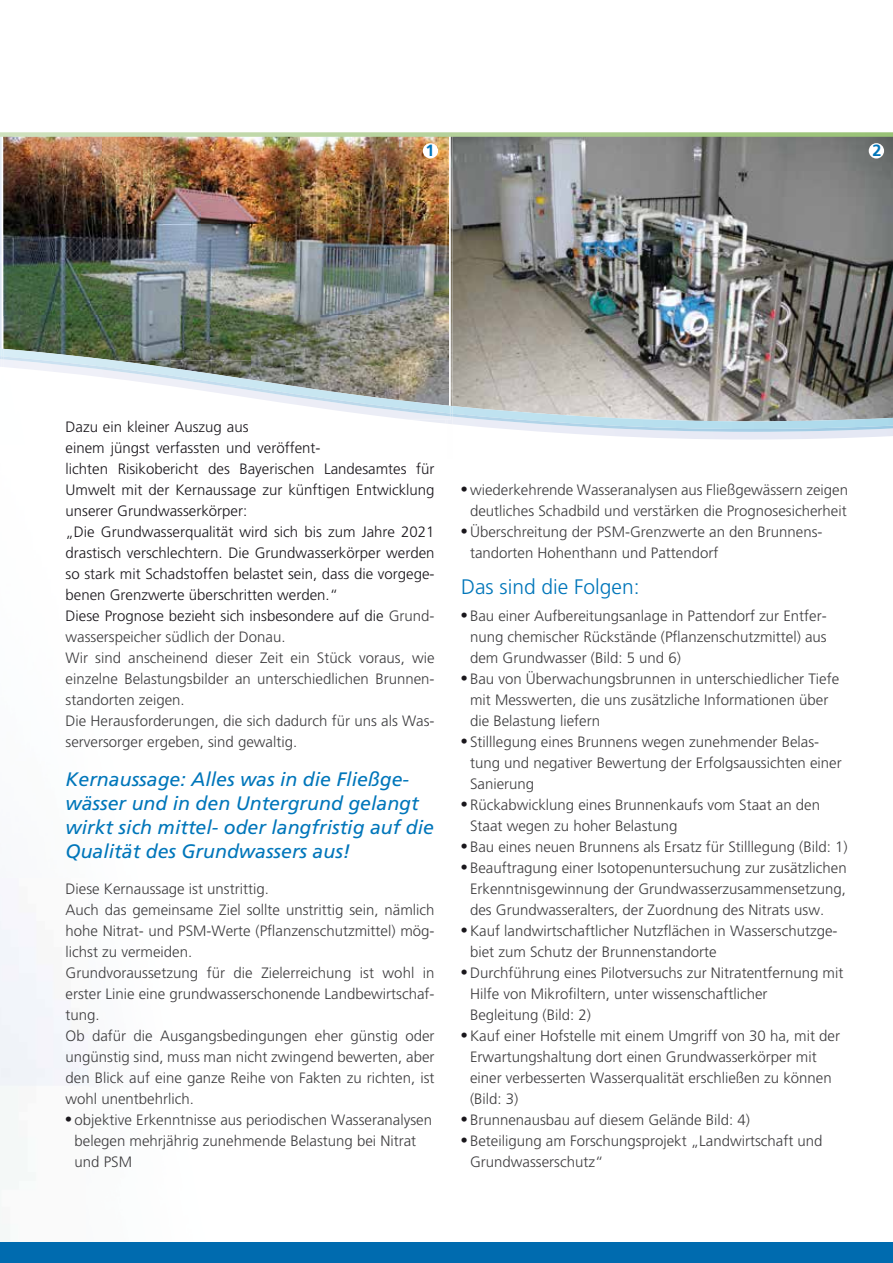
<style>
.page{position:relative;width:893px;height:1263px;background:#fff}
.page>*{position:absolute;margin:0;border:0;box-sizing:border-box;transform-origin:0 0}
.t1{font:300 21px "Frutiger CE";color:#0076ba}
.t2{font:italic 19.5px/24px "Frutiger CE";color:#0076ba}
.t3{font:700 16.2px "Frutiger CE";color:#0076ba}
.t4{font:300 15px/21px "Frutiger CE";color:#3e3d3f}
.t5{font:300 15px/21px "Frutiger CE";color:#1a171c}
.s1{color:#3e3d3f}
.s2{font-family:"Times";font-weight:400;font-size:18px;color:#1a171c}
</style>
<div class="page">
<img style="left:452px;top:137px;width:441px;height:269px">
<img style="left:452px;top:406px;width:441px;height:8px">
<img style="left:452px;top:414px;width:441px;height:18px">
<img style="left:0;top:137px;width:2px;height:211px">
<img style="left:3px;top:137px;width:396px;height:178px">
<img style="left:399px;top:137px;width:50px;height:212px">
<img style="left:3px;top:315px;width:248px;height:34px">
<img style="left:251px;top:315px;width:99px;height:34px">
<img style="left:350px;top:315px;width:50px;height:34px">
<img style="left:0;top:921px;width:87px;height:322px">
<img style="left:2px;top:349px;width:449px;height:7px">
<svg style="left:0;top:348px;width:2px;height:19px"></svg>
<svg style="left:446px;top:406px;width:6px;height:18px"></svg>
<img style="left:2px;top:356px;width:449px;height:60px">
<svg style="left:0;top:132px;width:893px;height:5px;background:#b7d19e"></svg>
<div style="left:0;top:1243px;width:893px;height:20px;background:#006baf"></div>
<div style="left:869px;top:143px;width:15px;height:15px;background:#fff;border-radius:50%"></div>
<div style="left:423px;top:143px;width:15px;height:15px;background:#fff;border-radius:50%"></div>
<p class="t3" style="left:426px;top:141px;width:11px">1</p>
<p class="t3" style="left:872px;top:141px;width:11px">2</p>
<p class="t5" style="left:66px;top:416px;width:371px">Dazu ein kleiner Auszug aus<br>einem jüngst verfassten und veröffent-<br>lichten Risikobericht des Bayerischen Landesamtes für Umwelt mit der Kernaussage zur künftigen Entwicklung unserer Grundwasserkörper:<br>„Die Grundwasserqualität wird sich bis zum Jahre 2021 drastisch verschlechtern. Die Grundwasserkörper werden so stark mit Schadstoffen belastet sein, dass die vorgege&shy;benen Grenzwerte überschritten werden.“<br>Diese Prognose bezieht sich insbesondere auf die <span class="s1">Grund&shy;wasserspeicher südlich der Donau.<br>Wir sind anscheinend dieser Zeit ein Stück voraus, wie einzelne Belastungsbilder an unterschiedlichen Brunnen&shy;standorten zeigen.<br>Die Herausforderungen, die sich dadurch für uns als Was&shy;serversorger ergeben, sind gewaltig.</span></p>
<h2 class="t2" style="left:66px;top:767px;width:370px">Kernaussage: Alles was in die Fließge&shy;wässer und in den Untergrund gelangt wirkt sich mittel- oder langfristig auf die Qualität des Grundwassers aus!</h2>
<p class="t4" style="left:66px;top:878px;width:371px">Diese Kernaussage ist unstrittig.<br>Auch das gemeinsame Ziel sollte unstrittig sein, nämlich hohe Nitrat- und PSM-Werte (Pflanzenschutzmittel) mög&shy;lichst zu vermeiden.<br>Grundvoraussetzung für die Zielerreichung ist wohl in erster Linie eine grundwasserschonende Landbewirtschaf&shy;tung.<br>Ob dafür die Ausgangsbedingungen eher günstig oder ungünstig sind, muss man nicht zwingend bewerten, aber den Blick auf eine ganze Reihe von Fakten zu richten, ist wohl unentbehrlich.</p>
<p class="t4" style="left:75px;top:1109px;width:359px;text-indent:-9px"><span class="s2">•</span> objektive Erkenntnisse aus periodischen Wasseranalysen belegen mehrjährig zunehmende Belastung bei Nitrat und PSM</p>
<p class="t4" style="left:461px;top:479px;width:388px;text-align:center"><span class="s2">•</span> wiederkehrende Wasseranalysen aus Fließgewässern zeigen deutliches Schadbild und verstärken die Prognosesicherheit</p>
<p class="t4" style="left:470px;top:521px;width:354px;text-indent:-9px"><span class="s2">•</span> Überschreitung der PSM-Grenzwerte an den Brunnens&shy;tandorten Hohenthann und Pattendorf</p>
<h1 class="t1" style="left:461px;top:574px;width:180px">Das sind die Folgen:</h1>
<p class="t4" style="left:470px;top:605px;width:358px;text-align:justify;text-indent:-9px"><span class="s2">•</span> Bau einer Aufbereitungsanlage in Pattendorf zur Entfer&shy;nung chemischer Rückstände (Pflanzenschutzmittel) aus dem Grundwasser (Bild: 5 und 6)</p>
<p class="t4" style="left:470px;top:668px;width:371px;text-indent:-9px"><span class="s2">•</span> Bau von Überwachungsbrunnen in unterschiedlicher Tiefe mit Messwerten, die uns zusätzliche Informationen über die Belastung liefern</p>
<p class="t4" style="left:470px;top:731px;width:373px;text-indent:-9px"><span class="s2">•</span> Stilllegung eines Brunnens wegen zunehmender Belas&shy;tung und negativer Bewertung der Erfolgsaussichten einer<br>Sanierung</p>
<p class="t4" style="left:470px;top:794px;width:352px;text-indent:-9px"><span class="s2">•</span> Rückabwicklung eines Brunnenkaufs vom Staat an den<br>Staat wegen zu hoher Belastung</p>
<p class="t4" style="left:461px;top:836px;width:388px"><span class="s2">•</span> Bau eines neuen Brunnens als Ersatz für Stilllegung (Bild: 1)</p>
<p class="t4" style="left:470px;top:857px;width:378px;text-align:justify;text-indent:-9px"><span class="s2">•</span> Beauftragung einer Isotopenuntersuchung zur zusätzlichen Erkenntnisgewinnung der Grundwasserzusammensetzung, des Grundwasseralters, der Zuordnung des Nitrats usw.</p>
<p class="t4" style="left:470px;top:920px;width:369px;text-indent:-9px"><span class="s2">•</span> Kauf landwirtschaftlicher Nutzflächen in Wasserschutzge&shy;biet zum Schutz der Brunnenstandorte</p>
<p class="t4" style="left:470px;top:962px;width:375px;text-indent:-9px"><span class="s2">•</span> Durchführung eines Pilotversuchs zur Nitratentfernung mit<br>Hilfe von Mikrofiltern, unter wissenschaftlicher<br>Begleitung (Bild: 2)</p>
<p class="t4" style="left:470px;top:1025px;width:372px;text-indent:-9px"><span class="s2">•</span> Kauf einer Hofstelle mit einem Umgriff von 30 ha, mit der Erwartungshaltung dort einen Grundwasserkörper mit einer verbesserten Wasserqualität erschließen zu können (Bild: 3)</p>
<p class="t4" style="left:461px;top:1109px;width:291px"><span class="s2">•</span> Brunnenausbau auf diesem Gelände Bild: 4)</p>
<p class="t4" style="left:470px;top:1130px;width:354px;text-indent:-9px"><span class="s2">•</span> Beteiligung am Forschungsprojekt „Landwirtschaft und<br>Grundwasserschutz“</p>
</div>
